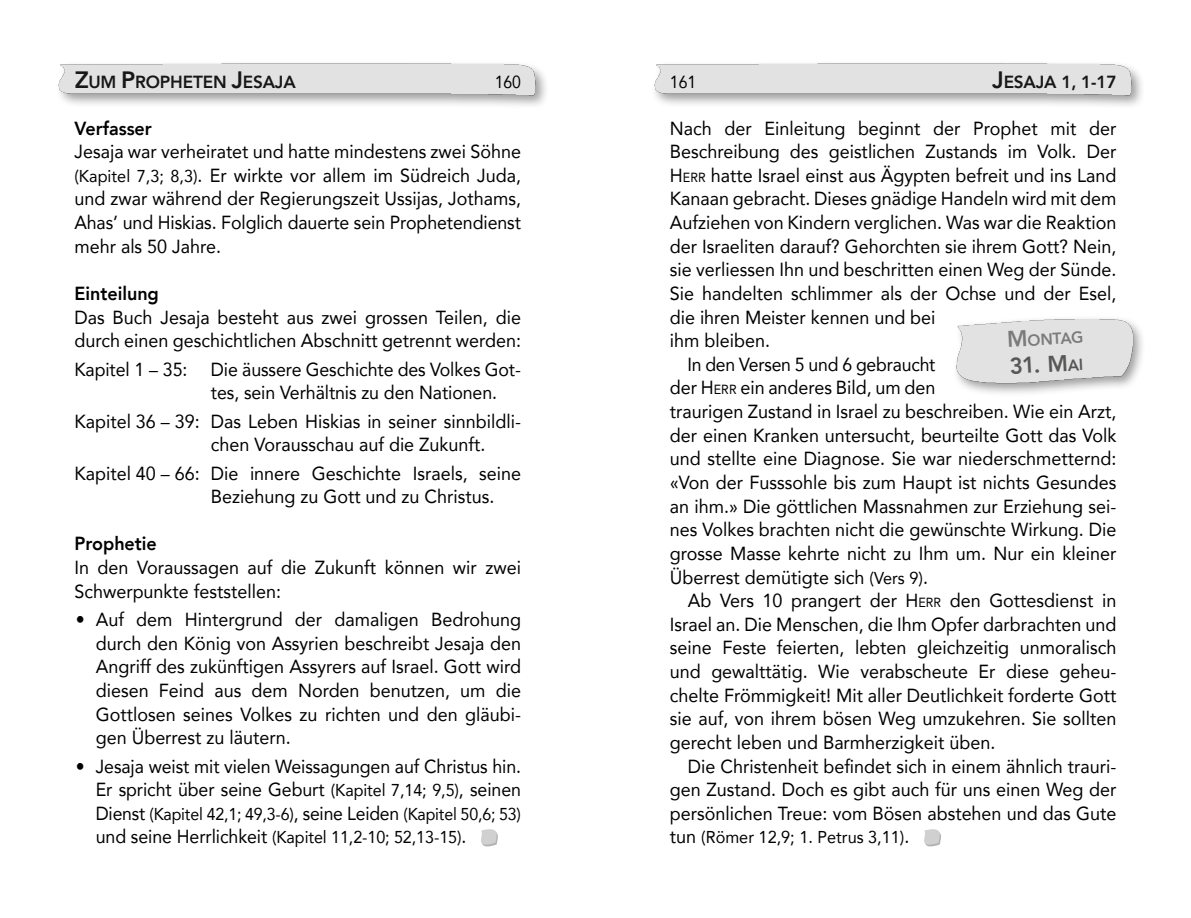
<style>
.page{position:relative;width:1191px;height:918px;background:#fff}
.page>*{position:absolute;margin:0;border:0;box-sizing:border-box;transform-origin:0 0}
.t1{font:87.5px "Textile";color:#d0d0d0}
.t2{font:800 22.75px "Avenir";color:#575756}
.t3{font:18.9px/23.6px "Avenir";color:#000;scale:.95 1}
.t4{font:18.9px/23.6px "Avenir";color:#000;scale:.93 1}
.t5{font:18.9px/23.6px "Avenir";color:#000;scale:.94 1}
.t6{font:800 18.9px "Avenir";color:#000;scale:.95 1}
.t7{font:800 17.5px "Avenir";letter-spacing:-.01em;color:#000}
.t8{font:17.5px "Avenir";color:#000;scale:.9 1}
.t9{font:17.15px/23.6px "Avenir";letter-spacing:-.005em;color:#000;scale:.93 1}
.t10{font:17.15px "Avenir";letter-spacing:-.005em;color:#000;scale:.95 1}
.t11{font:800 15.92px "Avenir";color:#7c7b7b}
.s1{font-size:23.62px}
.s2{font-style:inherit}
.s3{font-size:13.3px}
.s4{font-size:17.15px}
.s5{font-size:18.9px}
.s6{font-size:22.75px}
.s7{font-size:15.92px}
</style>
<div class="page">
<div style="left:55px;top:60px;width:495px;height:50px;background:#000;opacity:.4"></div>
<img style="left:55px;top:61px;width:491px;height:38px">
<div style="left:651px;top:60px;width:494px;height:50px;background:#000;opacity:.4"></div>
<img style="left:651px;top:61px;width:490px;height:38px">
<div style="left:952px;top:315px;width:194px;height:82px;background:#000;opacity:.4"></div>
<img style="left:955px;top:315px;width:179px;height:71px">
<p class="t7" style="left:74px;top:69px;width:223px"><span class="s1">Z</span>UM <span class="s1">P</span>ROPHETEN <span class="s1">J</span>ESAJA</p>
<p class="t7" style="left:992px;top:69px;width:126px"><span class="s1">J</span>ESAJA 1, 1-17</p>
<p class="t3" style="left:670px;top:116px;width:471px">Nach der Einleitung beginnt der Prophet mit der Beschreibung des geistlichen Zustands im Volk. Der <span class="s2">H</span><span class="s3">ERR</span> hatte Israel einst aus Ägypten befreit und ins Land Kanaan gebracht. Dieses gnädige Handeln wird mit dem Aufziehen von Kindern verglichen. Was war die Reaktion der Israeliten darauf? Gehorchten sie ihrem Gott? Nein, sie verliessen Ihn und beschritten einen Weg der Sünde.<br>Sie handelten schlimmer als der Ochse und der Esel, die ihren Meister kennen und bei<br>ihm bleiben.</p>
<p class="t4" style="left:670px;top:352px;width:481px;text-indent:17px">In den Versen 5 und 6 gebraucht<br>der <span class="s2">H</span><span class="s3">ERR</span> ein anderes Bild, um den<br>traurigen Zustand in Israel zu beschreiben. Wie ein Arzt, der einen Kranken untersucht, beurteilte Gott das Volk und stellte eine Diagnose. Sie war niederschmetternd: «Von der Fusssohle bis zum Haupt ist nichts Gesundes an ihm.» Die göttlichen Massnahmen zur Erziehung sei&shy;nes Volkes brachten nicht die gewünschte Wirkung. Die grosse Masse kehrte nicht zu Ihm um. Nur ein kleiner Überrest demütigte sich <span class="s4">(Vers 9)</span>.</p>
<p class="t3" style="left:670px;top:588px;width:471px;text-align:justify;text-indent:18px">Ab Vers 10 prangert der <span class="s2">H</span><span class="s3">ERR</span> den Gottesdienst in Israel an. Die Menschen, die Ihm Opfer darbrachten und seine Feste feierten, lebten gleichzeitig unmoralisch und gewalttätig. Wie verabscheute Er diese geheu&shy;chelte Frömmigkeit! Mit aller Deutlichkeit forderte Gott sie auf, von ihrem bösen Weg umzukehren. Sie sollten gerecht leben und Barmherzigkeit üben.</p>
<p class="t3" style="left:670px;top:753px;width:471px;text-align:justify;text-indent:18px">Die Christenheit befindet sich in einem ähnlich trauri&shy;gen Zustand. Doch es gibt auch für uns einen Weg der persönlichen Treue: vom Bösen abstehen und das Gute</p>
<p class="t10" style="left:670px;top:824px;width:254px"><span class="s5">tun</span> (Römer 12,9; 1. Petrus 3,11)<span class="s5">.</span></p>
<p class="t1" style="left:917px;top:746px;width:27px">.</p>
<p class="t8" style="left:495px;top:68px;width:31px">160</p>
<p class="t8" style="left:670px;top:68px;width:31px">161</p>
<p class="t6" style="left:74px;top:113px;width:83px">Verfasser</p>
<p class="t3" style="left:74px;top:139px;width:471px;text-align:justify">Jesaja war verheiratet und hatte mindestens zwei Söhne <span class="s4">(Kapitel 7,3; 8,3)</span>. Er wirkte vor allem im Südreich Juda, und zwar während der Regierungszeit Ussijas, Jothams, Ahas’ und Hiskias. Folglich dauerte sein Prophetendienst mehr als 50 Jahre.</p>
<p class="t6" style="left:74px;top:279px;width:90px">Einteilung</p>
<p class="t3" style="left:74px;top:305px;width:471px">Das Buch Jesaja besteht aus zwei grossen Teilen, die durch einen geschichtlichen Abschnitt getrennt werden:</p>
<p class="t5" style="left:211px;top:357px;width:331px;text-indent:-136px">Kapitel 1 – 35: Die äussere Geschichte des Volkes Got&shy;tes, sein Verhältnis zu den Nationen.</p>
<p class="t3" style="left:211px;top:409px;width:328px;text-indent:-136px">Kapitel 36 – 39: Das Leben Hiskias in seiner sinnbildli&shy;chen Vorausschau auf die Zukunft.</p>
<p class="t3" style="left:211px;top:460px;width:328px;text-indent:-136px">Kapitel 40 – 66: Die innere Geschichte Israels, seine<br>Beziehung zu Gott und zu Christus.</p>
<p class="t6" style="left:74px;top:529px;width:88px">Prophetie</p>
<p class="t3" style="left:74px;top:555px;width:471px">In den Voraussagen auf die Zukunft können wir zwei<br>Schwerpunkte feststellen:</p>
<p class="t3" style="left:96px;top:607px;width:449px;text-align:justify;text-indent:-20px">• Auf dem Hintergrund der damaligen Bedrohung durch den König von Assyrien beschreibt Jesaja den Angriff des zukünftigen Assyrers auf Israel. Gott wird diesen Feind aus dem Norden benutzen, um die Gottlosen seines Volkes zu richten und den gläubi&shy;gen Überrest zu läutern.</p>
<p class="t5" style="left:76px;top:753px;width:475px;text-align:right">• Jesaja weist mit vielen Weissagungen auf Christus hin.<br>Er spricht über seine Geburt <span class="s4">(Kapitel 7,14; 9,5)</span>, seinen</p>
<p class="t9" style="left:96px;top:801px;width:459px"><span class="s5">Dienst</span> (Kapitel 42,1; 49,3-6)<span class="s5">, seine Leiden</span> (Kapitel 50,6; 53) <span class="s5">und seine Herrlichkeit</span> (Kapitel 11,2-10; 52,13-15)<span class="s5">.</span></p>
<p class="t11" style="left:1006px;top:329px;width:78px;rotate:-3deg"><span class="s6">M</span>ontag</p>
<p class="t2" style="left:1008px;top:348px;width:75px;rotate:-3deg">31. M<span class="s7">ai</span></p>
<p class="t1" style="left:474px;top:746px;width:27px">.</p>
</div>
